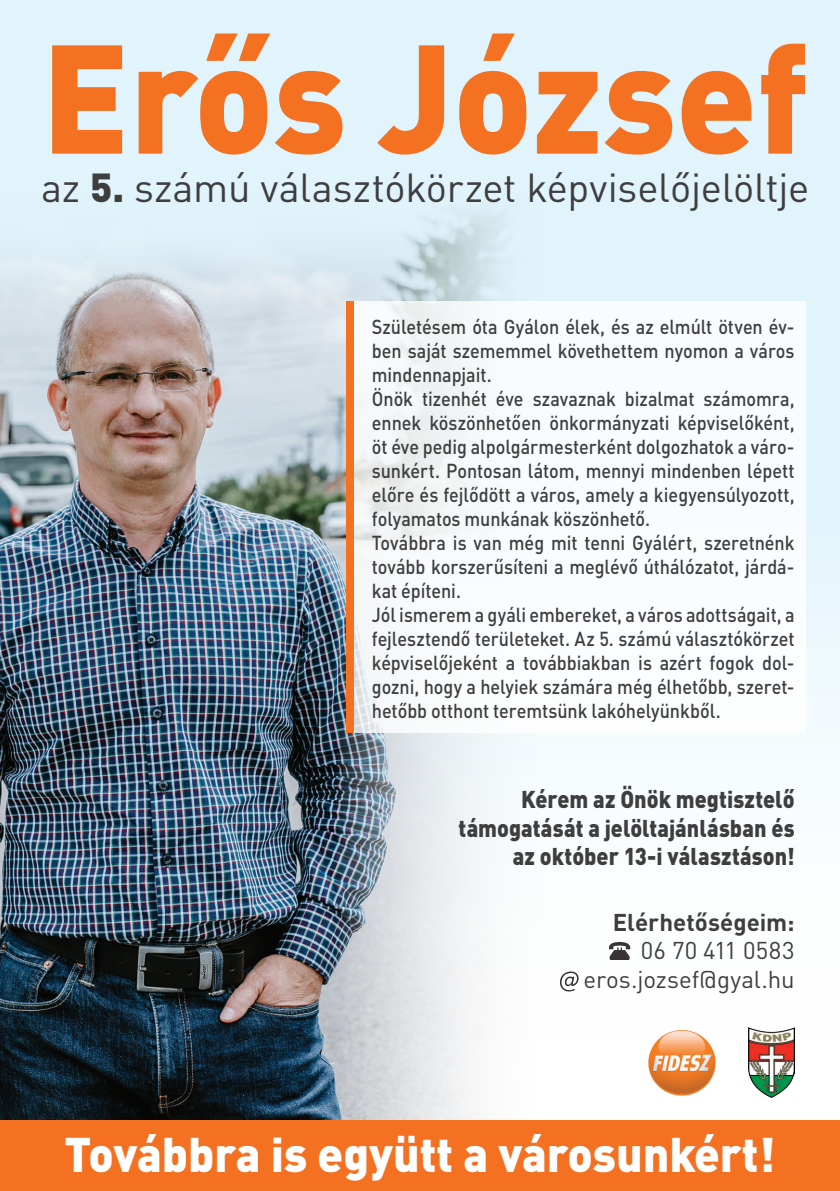
<style>
.page{position:relative;width:840px;height:1191px;background:#fff}
.page>*{position:absolute;margin:0;border:0;box-sizing:border-box;transform-origin:0 0}
.t1{font:900 152px "DIN Pro";color:#f37121;scale:.95 1}
.t2{font:900 48px "DIN Pro";color:#fff;scale:.96 1}
.t3{font:40px "DIN Pro";letter-spacing:-.005em;color:#3e3e3f}
.t4{font:900 24px "DIN Pro";letter-spacing:.005em;color:#3e3e3f;scale:.9 1}
.t5{font:24px "DIN Pro";letter-spacing:.005em;color:#3e3e3f}
.t6{font:700 24px "DIN Pro";color:#3e3e3f}
.t7{font:500 20px/24px "DIN Pro";letter-spacing:-.005em;color:#3e3e3f;text-align:justify;scale:.9 1}
.s1{font-weight:900}
</style>
<div class="page">
<div style="left:0;top:0;width:839px;height:1075px;background:linear-gradient(to bottom,#d9f1fc,#fefefe)"></div>
<img style="left:0;top:187px;width:550px;height:933px">
<svg style="left:608px;top:942px;width:22px;height:18px"></svg>
<svg style="left:559px;top:971px;width:19px;height:20px"></svg>
<img style="left:747px;top:1027px;width:47px;height:70px">
<img style="left:645px;top:1027px;width:71px;height:69px">
<div style="left:353px;top:301px;width:452px;height:432px;background:#fff"></div>
<div style="left:346px;top:301px;width:7px;height:432px;background:#f37121"></div>
<div style="left:0;top:1120px;width:839px;height:71px;background:#f37121"></div>
<p class="t1" style="left:42px;top:-32px;width:808px">Erős József</p>
<p class="t3" style="left:41px;top:156px;width:769px">az <span class="s1">5.</span> számú választókörzet képviselőjelöltje</p>
<p class="t7" style="left:371px;top:312px;width:471px">Születésem óta Gyálon élek, és az elmúlt ötven év&shy;ben saját szememmel követhettem nyomon a város mindennapjait.</p>
<p class="t7" style="left:371px;top:384px;width:471px">Önök tizenhét éve szavaznak bizalmat számomra, ennek köszönhetően önkormányzati képviselőként, öt éve pedig alpolgármesterként dolgozhatok a váro&shy;sunkért. Pontosan látom, mennyi mindenben lépett előre és fejlődött a város, amely a kiegyensúlyozott, folyamatos munkának köszönhető.</p>
<p class="t7" style="left:371px;top:528px;width:471px">Továbbra is van még mit tenni Gyálért, szeretnénk tovább korszerűsíteni a meglévő úthálózatot, járdá&shy;kat építeni.</p>
<p class="t7" style="left:371px;top:600px;width:471px">Jól ismerem a gyáli embereket, a város adottságait, a fejlesztendő területeket. Az 5. számú választókörzet képviselőjeként a továbbiakban is azért fogok dol&shy;gozni, hogy a helyiek számára még élhetőbb, szeret&shy;hetőbb otthont teremtsünk lakóhelyünkből.</p>
<p class="t4" style="left:521px;top:778px;width:305px">Kérem az Önök megtisztelő</p>
<p class="t4" style="left:458px;top:807px;width:374px">támogatását a jelöltajánlásban és</p>
<p class="t4" style="left:512px;top:836px;width:314px">az október 13-i választáson!</p>
<p class="t6" style="left:612px;top:902px;width:183px">Elérhetőségeim:</p>
<p class="t5" style="left:640px;top:931px;width:155px">06 70 411 0583</p>
<p class="t5" style="left:583px;top:960px;width:212px">eros.jozsef@gyal.hu</p>
<p class="t2" style="left:64px;top:1113px;width:741px">Továbbra is együtt a városunkért!</p>
</div>
